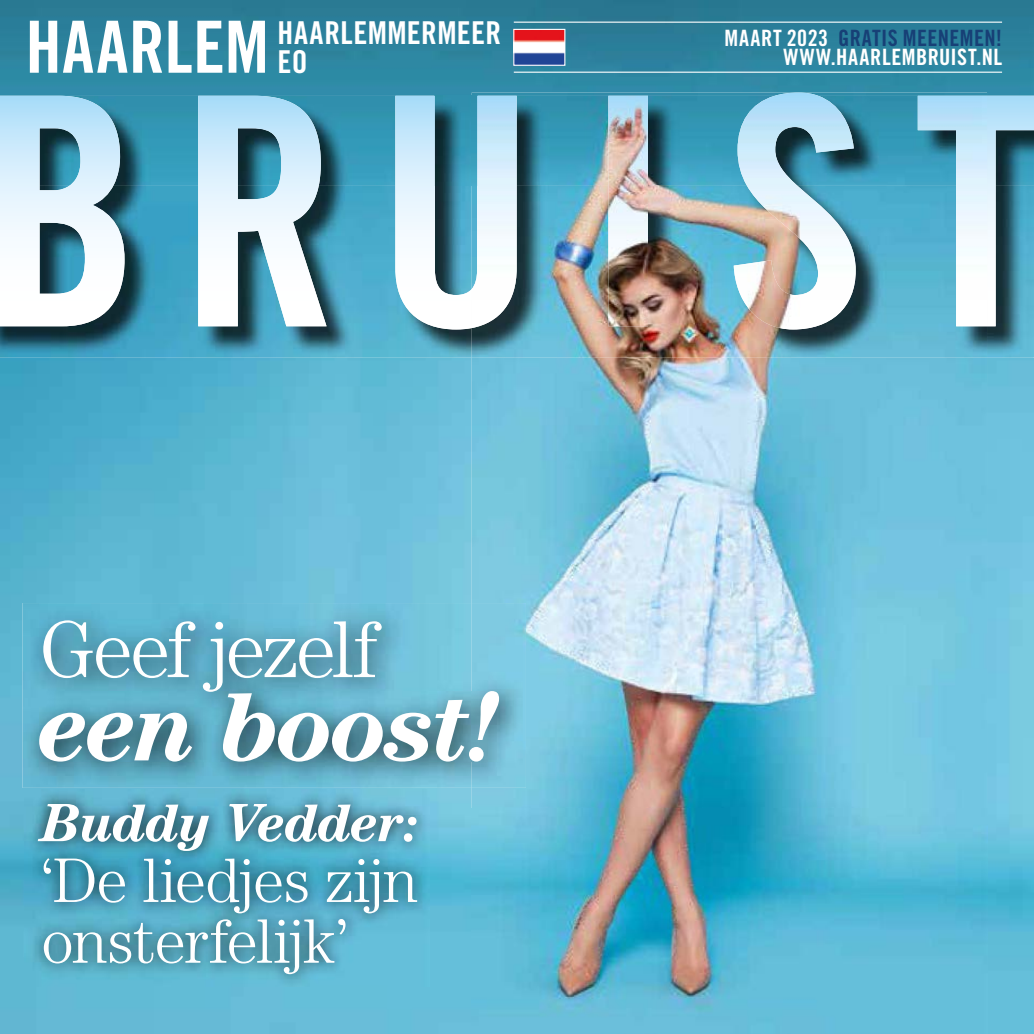
<style>
.page{position:relative;width:1034px;height:1034px;background:#fff}
.page>*{position:absolute;margin:0;border:0;box-sizing:border-box;transform-origin:0 0}
.t1{font:italic 700 99px "Century LT";letter-spacing:-.035em;color:#fff}
.t2{font:300 81px "Century LT";letter-spacing:-.04em;color:#fff}
.t3{font:72px "Trade Gothic LT Std Bd Cn 20";letter-spacing:.005em;color:#fff}
.t4{font:300 63px/60.8px "Century LT";letter-spacing:-.02em;color:#fff}
.t5{font:italic 700 54px "Century Std";letter-spacing:-.02em;color:#fff}
.t6{font:31.5px/29px "Trade Gothic LT Std Bd Cn 20";letter-spacing:.01em;color:#fff}
.t7{font:22.5px "Trade Gothic LT Std Bd Cn 20";letter-spacing:.02em;color:#174076}
.t8{font:22.5px "Trade Gothic LT Std Bd Cn 20";letter-spacing:.025em;color:#fff}
.s1{color:#fff}
</style>
<div class="page">
<img style="left:0;top:357px;width:1033px;height:676px">
<img style="left:25px;top:789px;width:404px;height:197px">
<img style="left:0;top:0;width:1033px;height:357px">
<img style="left:23px;top:603px;width:448px;height:184px">
<img style="left:39px;top:691px;width:432px;height:70px">
<img style="left:1033px;top:185px;width:1px;height:172px">
<img style="left:1033px;top:96px;width:1px;height:89px">
<img style="left:65px;top:96px;width:133px;height:89px">
<img style="left:40px;top:185px;width:30px;height:5px">
<img style="left:40px;top:128px;width:40px;height:57px">
<img style="left:40px;top:223px;width:45px;height:71px">
<svg style="left:198px;top:96px;width:835px;height:233px"></svg>
<img style="left:471px;top:329px;width:515px;height:704px">
<img style="left:471px;top:691px;width:28px;height:70px">
<img style="left:471px;top:92px;width:515px;height:237px">
<hr style="left:513px;top:22px;width:488px;height:1px;background:#fff">
<hr style="left:513px;top:72px;width:488px;height:1px;background:#fff">
<img style="left:515px;top:31px;width:48px;height:33px">
<div style="left:513px;top:29px;width:52px;height:37px;border:1px solid #fff"></div>
<p class="t3" style="left:26px;top:3px;width:245px">HAARLEM</p>
<p class="t6" style="left:277px;top:18px;width:225px">HAARLEMMERMEER<br>EO</p>
<p class="t2" style="left:40px;top:602px;width:340px">Geef jezelf</p>
<h1 class="t1" style="left:40px;top:668px;width:464px">een boost!</h1>
<p class="t5" style="left:41px;top:791px;width:379px">Buddy Vedder:</p>
<p class="t4" style="left:41px;top:848px;width:378px">‘De liedjes zijn onsterfelijk’</p>
<p class="t7" style="left:724px;top:24px;width:279px"><span class="s1">MAART 2023</span> GRATIS MEENEMEN!</p>
<p class="t8" style="left:783px;top:43px;width:220px">WWW.HAARLEMBRUIST.NL</p>
</div>
